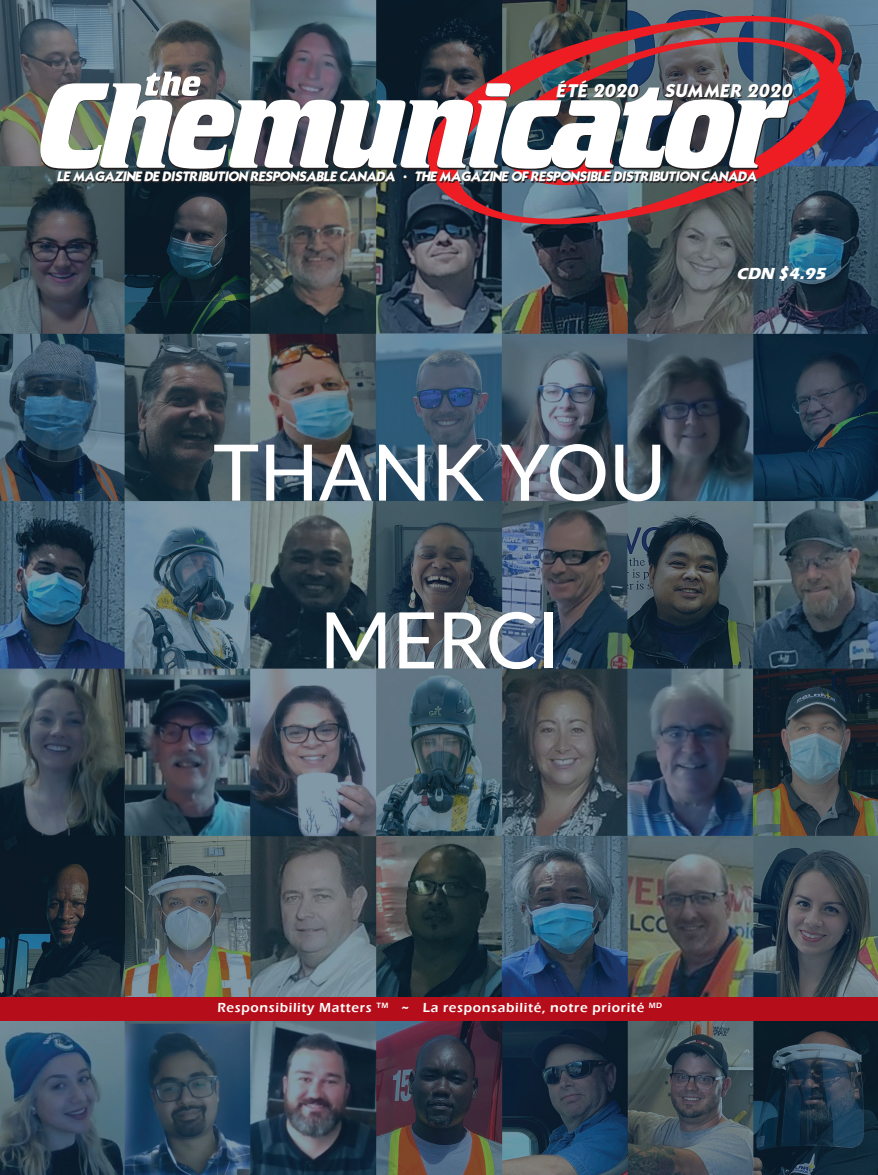
<style>
.page{position:relative;width:878px;height:1175px;background:#fff}
.page>*{position:absolute;margin:0;border:0;box-sizing:border-box;transform-origin:0 0}
.t1{font:500 78px/167.7px "Lato";color:#fff;text-align:center}
.t2{font:italic 700 16.5px "Eras ITC";color:#fff}
.t3{font:italic 15.75px "Kabel Bd Normal";color:#fff}
.t4{font:600 13.5px "Eras ITC";letter-spacing:.05em;color:#fff}
.t5{font:italic 11.7px "Kabel Bd Normal";color:#fff}
.s1{font-family:"Arial";font-style:normal}
</style>
<div class="page">
<img style="left:0;top:0;width:878px;height:1174px">
<div style="left:0;top:997px;width:878px;height:23px;background:#b50e1a"></div>
<img style="left:427px;top:15px;width:419px;height:1115px">
<svg style="left:40px;top:72px;width:749px;height:97px"></svg>
<svg style="left:58px;top:172px;width:699px;height:11px;background:#372e33"></svg>
<svg style="left:665px;top:84px;width:128px;height:15px;background:#393d43"></svg>
<svg style="left:557px;top:81px;width:82px;height:17px"></svg>
<h3 class="t3" style="left:556px;top:79px;width:87px">ÉTÉ 2020</h3>
<h3 class="t3" style="left:663px;top:79px;width:134px">SUMMER 2020</h3>
<p class="t5" style="left:56px;top:168px;width:704px">LEMAGAZINEDEDISTRIBUTION RESPONSABLECANADA <span class="s1">•</span> THEMAGAZINEOFRESPONSIBLEDISTRIBUTION CANADA</p>
<h1 class="t1" style="left:213px;top:385px;width:455px">THANK YOU<br>MERCI</h1>
<h2 class="t2" style="left:736px;top:264px;width:95px">CDN $4.95</h2>
<p class="t4" style="left:217px;top:1000px;width:446px">Responsibility Matters <sup>TM</sup> ~ La responsabilité, notre priorité <sup>MD</sup></p>
</div>
